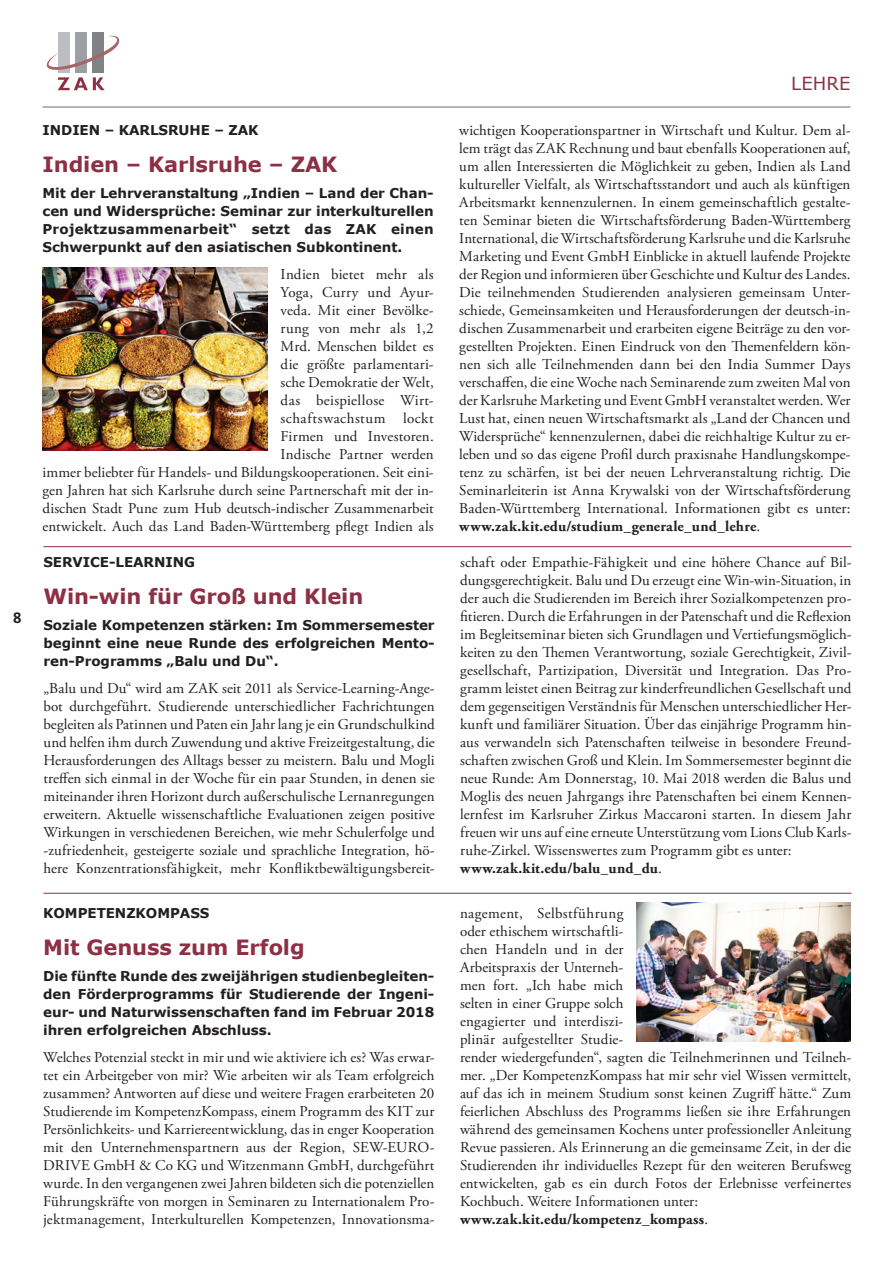
<style>
.page{position:relative;width:893px;height:1263px;background:#fff}
.page>*{position:absolute;margin:0;border:0;box-sizing:border-box;transform-origin:0 0}
.t1{font:700 21px "Verdana";letter-spacing:-.005em;color:#8d2f45}
.t2{font:18px "Verdana";color:#8d2f45}
.t3{font:15px/18px "Adobe Garamond Pro";letter-spacing:.005em;color:#231f20;text-align:justify}
.t4{font:700 15px "Frutiger LT Std";color:#231f20}
.t5{font:700 13.5px/18px "Verdana";letter-spacing:-.005em;color:#231f20;text-align:justify}
.s1{font-weight:700}
</style>
<div class="page">
<div style="left:93px;top:32px;width:11px;height:41px;background:#808285"></div>
<div style="left:75px;top:32px;width:12px;height:41px;background:#9d9fa2"></div>
<div style="left:58px;top:32px;width:12px;height:41px;background:#bcbdc0"></div>
<svg style="left:47px;top:34px;width:72px;height:56px"></svg>
<img style="left:43px;top:268px;width:225px;height:182px">
<img style="left:636px;top:902px;width:214px;height:140px">
<hr style="left:43px;top:107px;width:807px;height:1px;background:#6c6d70">
<hr style="left:44px;top:893px;width:807px;height:1px;background:#8d2f45">
<hr style="left:43px;top:546px;width:808px;height:1px;background:#8d2f45">
<p class="t4" style="left:13px;top:609px;width:10px">8</p>
<p class="t5" style="left:43px;top:121px;width:218px">Indie n – Karlsruhe – ZAK</p>
<h1 class="t1" style="left:43px;top:149px;width:296px">Indien – Karlsruhe – ZAK</h1>
<p class="t5" style="left:43px;top:184px;width:393px">Mit der Lehrveranstaltung „Indien – Land der Chan&shy;cen und Widersprüche: Seminar zur interkulturellen Projektzusammenarbeit“ setzt das ZAK einen Schwerpunkt auf den asiatischen Subkontinent.</p>
<p class="t3" style="left:43px;top:266px;width:393px;text-align:right">Indien bietet mehr als<br>Yoga, Curry und Ayur-<br>veda. Mit einer Bevölke-<br>rung von mehr als 1,2<br>Mrd. Menschen bildet es<br>die größte parlamentari-<br>sche Demokratie der Welt,<br>das beispiellose Wirt-<br>schaftswachstum lockt<br>Firmen und Investoren.<br>Indische Partner werden<br>immer beliebter für Handels- und Bildungskooperationen. Seit eini&shy;gen Jahren hat sich Karlsruhe durch seine Partnerschaft mit der in&shy;dischen Stadt Pune zum Hub deutsch-indischer Zusammenarbeit entwickelt. Auch das Land Baden-Württemberg pflegt Indien als</p>
<p class="t5" style="left:43px;top:553px;width:153px">Se rvice-Learning</p>
<h1 class="t1" style="left:43px;top:581px;width:321px">Win-win für Groß und Klein</h1>
<p class="t5" style="left:43px;top:616px;width:393px">Soziale Kompetenzen stärken: Im Sommersemester beginnt eine neue Runde des erfolgreichen Mento&shy;ren-Programms „Balu und Du“.</p>
<p class="t3" style="left:43px;top:680px;width:393px">„Balu und Du“ wird am ZAK seit 2011 als Service-Learning-Ange&shy;bot durchgeführt. Studierende unterschiedlicher Fachrichtungen begleiten als Patinnen und Paten ein Jahr lang je ein Grundschulkind und helfen ihm durch Zuwendung und aktive Freizeitgestaltung, die Herausforderungen des Alltags besser zu meistern. Balu und Mogli treffen sich einmal in der Woche für ein paar Stunden, in denen sie miteinander ihren Horizont durch außerschulische Lernanregungen erweitern. Aktuelle wissenschaftliche Evaluationen zeigen positive Wirkungen in verschiedenen Bereichen, wie mehr Schulerfolge und -zufriedenheit, gesteigerte soziale und sprachliche Integration, hö&shy;here Konzentrationsfähigkeit, mehr Konfliktbewältigungsbereit-</p>
<p class="t5" style="left:43px;top:904px;width:138px">KOMPETENZKOMPASS</p>
<h1 class="t1" style="left:43px;top:932px;width:263px">Mit Genuss zum Erfolg</h1>
<p class="t5" style="left:43px;top:967px;width:393px">Die fünfte Runde des zweijährigen studienbegleiten&shy;den Förderprogramms für Studierende der Ingeni&shy;eur- und Naturwissenschaften fand im Februar 2018 ihren erfolgreichen Abschluss.</p>
<p class="t3" style="left:43px;top:1049px;width:393px">Welches Potenzial steckt in mir und wie aktiviere ich es? Was erwar&shy;tet ein Arbeitgeber von mir? Wie arbeiten wir als Team erfolgreich zusammen? Antworten auf diese und weitere Fragen erarbeiteten 20<br>Studierende im KompetenzKompass, einem Programm des KIT zur Persönlichkeits- und Karriereentwicklung, das in enger Kooperation mit den Unternehmenspartnern aus der Region, SEW-EURO-DRIVE GmbH &amp; Co KG und Witzenmann GmbH, durchgeführt wurde. In den vergangenen zwei Jahren bildeten sich die potenziellen Führungskräfte von morgen in Seminaren zu Internationalem Pro&shy;jektmanagement, Interkulturellen Kompetenzen, Innovationsma-</p>
<p class="t2" style="left:791px;top:71px;width:61px">LEHRE</p>
<p class="t3" style="left:459px;top:122px;width:393px">wichtigen Kooperationspartner in Wirtschaft und Kultur. Dem al&shy;lem trägt das ZAK Rechnung und baut ebenfalls Kooperationen auf, um allen Interessierten die Möglichkeit zu geben, Indien als Land kultureller Vielfalt, als Wirtschaftsstandort und auch als künftigen Arbeitsmarkt kennenzulernen. In einem gemeinschaftlich gestalte&shy;ten Seminar bieten die Wirtschaftsförderung Baden-Württemberg International, die Wirtschaftsförderung Karlsruhe und die Karlsruhe Marketing und Event GmbH Einblicke in aktuell laufende Projekte der Region und informieren über Geschichte und Kultur des Landes.<br>Die teilnehmenden Studierenden analysieren gemeinsam Unter&shy;schiede, Gemeinsamkeiten und Herausforderungen der deutsch-in&shy;dischen Zusammenarbeit und erarbeiten eigene Beiträge zu den vor&shy;gestellten Projekten. Einen Eindruck von den Themenfeldern kön&shy;nen sich alle Teilnehmenden dann bei den India Summer Days verschaffen, die eine Woche nach Seminarende zum zweiten Mal von der Karlsruhe Marketing und Event GmbH veranstaltet werden. Wer Lust hat, einen neuen Wirtschaftsmarkt als „Land der Chancen und Widersprüche“ kennenzulernen, dabei die reichhaltige Kultur zu er&shy;leben und so das eigene Profil durch praxisnahe Handlungskompe&shy;tenz zu schärfen, ist bei der neuen Lehrveranstaltung richtig. Die Seminarleiterin ist Anna Krywalski von der Wirtschaftsförderung Baden-Württemberg International. Informationen gibt es unter: <span class="s1">www.zak.kit.edu/studium_generale_und_lehre</span>.</p>
<p class="t3" style="left:460px;top:554px;width:393px;text-align:left">schaft oder Empathie-Fähigkeit und eine höhere Chance auf Bil&shy;dungsgerechtigkeit. Balu und Du erzeugt eine Win-win-Situation, in der auch die Studierenden im Bereich ihrer Sozialkompetenzen pro&shy;fitieren. Durch die Erfahrungen in der Patenschaft und die Reflexion im Begleitseminar bieten sich Grundlagen und Vertiefungsmöglich&shy;keiten zu den Themen Verantwortung, soziale Gerechtigkeit, Zivil&shy;gesellschaft, Partizipation, Diversität und Integration. Das Pro&shy;gramm leistet einen Beitrag zur kinderfreundlichen Gesellschaft und dem gegenseitigen Verständnis für Menschen unterschiedlicher Her&shy;kunft und familiärer Situation. Über das einjährige Programm hin&shy;aus verwandeln sich Patenschaften teilweise in besondere Freund&shy;schaften zwischen Groß und Klein. Im Sommersemester beginnt die neue Runde: Am Donnerstag, 10. Mai 2018 werden die Balus und Moglis des neuen Jahrgangs ihre Patenschaften bei einem Kennen&shy;lernfest im Karlsruher Zirkus Maccaroni starten. In diesem Jahr freuen wir uns auf eine erneute Unterstützung vom Lions Club Karls&shy;ruhe-Zirkel. Wissenswertes zum Programm gibt es unter: <span class="s1">www.zak.kit.edu/balu_und_du</span>.</p>
<p class="t3" style="left:460px;top:905px;width:393px;text-align:left">nagement, Selbstführung<br>oder ethischem wirtschaftli-<br>chen Handeln und in der<br>Arbeitspraxis der Unterneh-<br>men fort. „Ich habe mich<br>selten in einer Gruppe solch<br>engagierter und interdiszi-<br>plinär aufgestellter Studie-<br>render wiedergefunden“, sagten die Teilnehmerinnen und Teilneh&shy;mer. „Der KompetenzKompass hat mir sehr viel Wissen vermittelt, auf das ich in meinem Studium sonst keinen Zugriff hätte.“ Zum feierlichen Abschluss des Programms ließen sie ihre Erfahrungen während des gemeinsamen Kochens unter professioneller Anleitung Revue passieren. Als Erinnerung an die gemeinsame Zeit, in der die Studierenden ihr individuelles Rezept für den weiteren Berufsweg entwickelten, gab es ein durch Fotos der Erlebnisse verfeinertes Kochbuch. Weitere Informationen unter: <span class="s1">www.zak.kit.edu/kompetenz_kompass</span>.</p>
</div>
